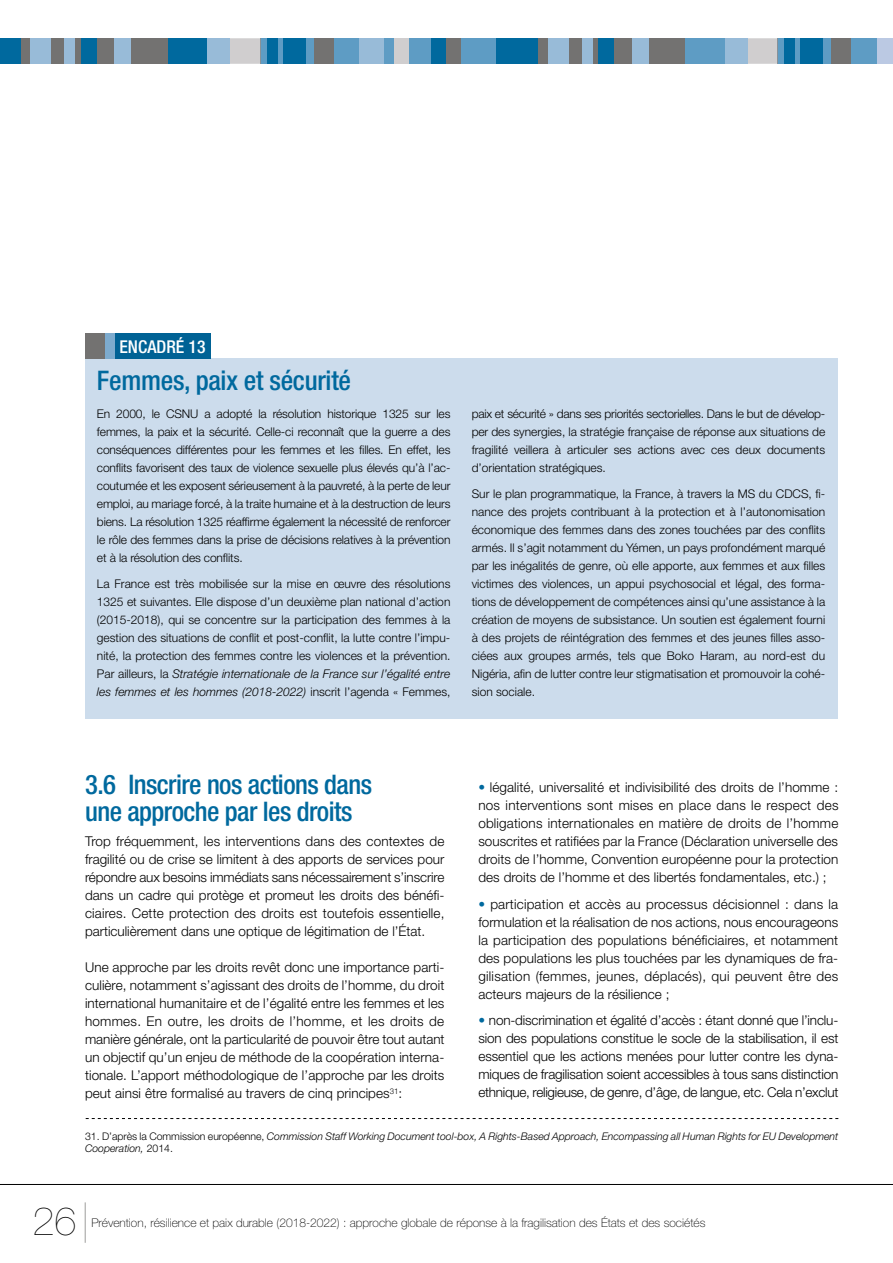
<style>
.page{position:relative;width:893px;height:1263px;background:#fff}
.page>*{position:absolute;margin:0;border:0;box-sizing:border-box;transform-origin:0 0}
.t1{font:200 39.6px "Helvetica Neue LT Std";color:#000}
.t2{font:500 condensed 27px/27px "Helvetica Neue LT Std";letter-spacing:-.02em;color:#00699e}
.t3{font:500 condensed 17.7px "Helvetica Neue LT Std";color:#fff}
.t4{font:300 13.5px/18px "Helvetica Neue LT Std";letter-spacing:.005em;color:#000;text-align:justify}
.t5{font:300 12px/18px "Helvetica Neue LT Std";color:#000;text-align:justify}
.t6{font:100 12px "Helvetica Neue LT Std";color:#000}
.t7{font:italic 300 10.5px/12.8px "Helvetica Neue LT Std";color:#000}
.s1{font-style:italic}
.s2{font-style:normal}
.s3{color:#00699e}
</style>
<div class="page">
<hr style="left:0;top:1184px;width:893px;height:1px;background:#000">
<hr style="left:85px;top:1202px;width:1px;height:41px;background:#9d9d9c">
<div style="left:352px;top:38px;width:336px;height:26px;background:#737271"></div>
<div style="left:778px;top:38px;width:115px;height:26px;background:#5e9cc4"></div>
<div style="left:832px;top:38px;width:19px;height:26px;background:#737271"></div>
<div style="left:494px;top:38px;width:44px;height:26px;background:#00699e"></div>
<div style="left:548px;top:38px;width:21px;height:26px;background:#98bbd8"></div>
<div style="left:582px;top:38px;width:11px;height:26px;background:#98bbd8"></div>
<div style="left:598px;top:38px;width:16px;height:26px;background:#00699e"></div>
<div style="left:632px;top:38px;width:17px;height:26px;background:#98bbd8"></div>
<div style="left:877px;top:38px;width:16px;height:26px;background:#bbc9e3"></div>
<div style="left:801px;top:38px;width:22px;height:26px;background:#00699e"></div>
<svg style="left:747px;top:38px;width:31px;height:26px"></svg>
<div style="left:784px;top:38px;width:11px;height:26px;background:#00699e"></div>
<div style="left:430px;top:38px;width:16px;height:26px;background:#00699e"></div>
<div style="left:461px;top:38px;width:35px;height:26px;background:#5e9cc4"></div>
<div style="left:685px;top:38px;width:41px;height:26px;background:#5e9cc4"></div>
<div style="left:725px;top:38px;width:22px;height:26px;background:#98bbd8"></div>
<div style="left:0;top:38px;width:170px;height:26px;background:#737271"></div>
<div style="left:260px;top:38px;width:171px;height:26px;background:#5e9cc4"></div>
<div style="left:314px;top:38px;width:19px;height:26px;background:#737271"></div>
<div style="left:0;top:38px;width:20px;height:26px;background:#00699e"></div>
<div style="left:31px;top:38px;width:20px;height:26px;background:#98bbd8"></div>
<div style="left:65px;top:38px;width:10px;height:26px;background:#98bbd8"></div>
<div style="left:81px;top:38px;width:15px;height:26px;background:#00699e"></div>
<div style="left:115px;top:38px;width:16px;height:26px;background:#98bbd8"></div>
<div style="left:394px;top:38px;width:14px;height:26px;background:#d0cecf"></div>
<div style="left:359px;top:38px;width:24px;height:26px;background:#98bbd8"></div>
<div style="left:283px;top:38px;width:22px;height:26px;background:#00699e"></div>
<svg style="left:230px;top:38px;width:30px;height:26px"></svg>
<div style="left:267px;top:38px;width:10px;height:26px;background:#00699e"></div>
<div style="left:168px;top:38px;width:41px;height:26px;background:#00699e"></div>
<div style="left:207px;top:38px;width:23px;height:26px;background:#98bbd8"></div>
<svg style="left:86px;top:1118px;width:752px;height:1px"></svg>
<div style="left:85px;top:358px;width:753px;height:361px;background:#ccdcec"></div>
<div style="left:85px;top:333px;width:125px;height:25px;background:#006295"></div>
<div style="left:85px;top:333px;width:20px;height:25px;background:#737271"></div>
<div style="left:105px;top:333px;width:10px;height:25px;background:#7dabce"></div>
<h3 class="t3" style="left:119px;top:336px;width:88px">ENCADRÉ 13</h3>
<h2 class="t2" style="left:97px;top:367px;width:256px">Femmes, paix et sécurité</h2>
<p class="t5" style="left:97px;top:404px;width:355px">En 2000, le CSNU a adopté la résolution historique 1325 sur les femmes, la paix et la sécurité. Celle-ci reconnaît que la guerre a des conséquences différentes pour les femmes et les filles. En effet, les conflits favorisent des taux de violence sexuelle plus élevés qu’à l’ac&shy;coutumée et les exposent sérieusement à la pauvreté, à la perte de leur emploi, au mariage forcé, à la traite humaine et à la destruction de leurs biens. La résolution 1325 réaffirme également la nécessité de renforcer le rôle des femmes dans la prise de décisions relatives à la prévention et à la résolution des conflits.</p>
<p class="t5" style="left:97px;top:575px;width:355px">La France est très mobilisée sur la mise en œuvre des résolutions 1325 et suivantes. Elle dispose d’un deuxième plan national d’action (2015-2018), qui se concentre sur la participation des femmes à la gestion des situations de conflit et post-conflit, la lutte contre l’impu&shy;nité, la protection des femmes contre les violences et la prévention.<br>Par ailleurs, la <span class="s1">Stratégie internationale de la France sur l’égalité entre les femmes et les hommes (2018-2022)</span> inscrit l’agenda « Femmes,</p>
<p class="t5" style="left:472px;top:404px;width:355px">paix et sécurité » dans ses priorités sectorielles. Dans le but de dévelop&shy;per des synergies, la stratégie française de réponse aux situations de fragilité veillera à articuler ses actions avec ces deux documents d’orientation stratégiques.</p>
<p class="t5" style="left:472px;top:485px;width:355px">Sur le plan programmatique, la France, à travers la MS du CDCS, fi&shy;nance des projets contribuant à la protection et à l’autonomisation économique des femmes dans des zones touchées par des conflits armés. Il s’agit notamment du Yémen, un pays profondément marqué par les inégalités de genre, où elle apporte, aux femmes et aux filles victimes des violences, un appui psychosocial et légal, des forma&shy;tions de développement de compétences ainsi qu’une assistance à la création de moyens de subsistance. Un soutien est également fourni à des projets de réintégration des femmes et des jeunes filles asso&shy;ciées aux groupes armés, tels que Boko Haram, au nord-est du Nigéria, afin de lutter contre leur stigmatisation et promouvoir la cohé&shy;sion sociale.</p>
<h2 class="t2" style="left:85px;top:771px;width:289px">3.6 Inscrire nos actions dans une approche par les droits</h2>
<p class="t4" style="left:85px;top:832px;width:361px">Trop fréquemment, les interventions dans des contextes de fragilité ou de crise se limitent à des apports de services pour répondre aux besoins immédiats sans nécessairement s’inscrire dans un cadre qui protège et promeut les droits des bénéfi&shy;ciaires. Cette protection des droits est toutefois essentielle, particulièrement dans une optique de légitimation de l’État.</p>
<p class="t4" style="left:85px;top:958px;width:361px">Une approche par les droits revêt donc une importance parti&shy;culière, notamment s’agissant des droits de l’homme, du droit international humanitaire et de l’égalité entre les femmes et les hommes. En outre, les droits de l’homme, et les droits de manière générale, ont la particularité de pouvoir être tout autant un objectif qu’un enjeu de méthode de la coopération interna&shy;tionale. L’apport méthodologique de l’approche par les droits peut ainsi être formalisé au travers de cinq principes<sup>31</sup>:</p>
<p class="t7" style="left:85px;top:1129px;width:755px"><span class="s2">31. D’après la Commission européenne,</span> Commission Staff Working Document tool-box, A Rights-Based Approach, Encompassing all Human Rights for EU Development<br>Cooperation, <span class="s2">2014.</span></p>
<p class="t4" style="left:478px;top:778px;width:362px"><span class="s3">•</span> légalité, universalité et indivisibilité des droits de l’homme : nos interventions sont mises en place dans le respect des obligations internationales en matière de droits de l’homme souscrites et ratifiées par la France (Déclaration universelle des droits de l’homme, Convention européenne pour la protection des droits de l’homme et des libertés fondamentales, etc.) ;</p>
<p class="t4" style="left:478px;top:894px;width:361px"><span class="s3">•</span> participation et accès au processus décisionnel : dans la formulation et la réalisation de nos actions, nous encourageons la participation des populations bénéficiaires, et notamment des populations les plus touchées par les dynamiques de fra&shy;gilisation (femmes, jeunes, déplacés), qui peuvent être des acteurs majeurs de la résilience ;</p>
<p class="t4" style="left:478px;top:1011px;width:361px"><span class="s3">•</span> non-discrimination et égalité d’accès : étant donné que l’inclu&shy;sion des populations constitue le socle de la stabilisation, il est essentiel que les actions menées pour lutter contre les dyna&shy;miques de fragilisation soient accessibles à tous sans distinction ethnique, religieuse, de genre, d’âge, de langue, etc. Cela n’exclut</p>
<h1 class="t1" style="left:33px;top:1197px;width:46px">26</h1>
<p class="t6" style="left:91px;top:1216px;width:616px">Prévention, résilience et paix durable (2018-2022) : approche globale de réponse à la fragilisation des États et des sociétés</p>
</div>
